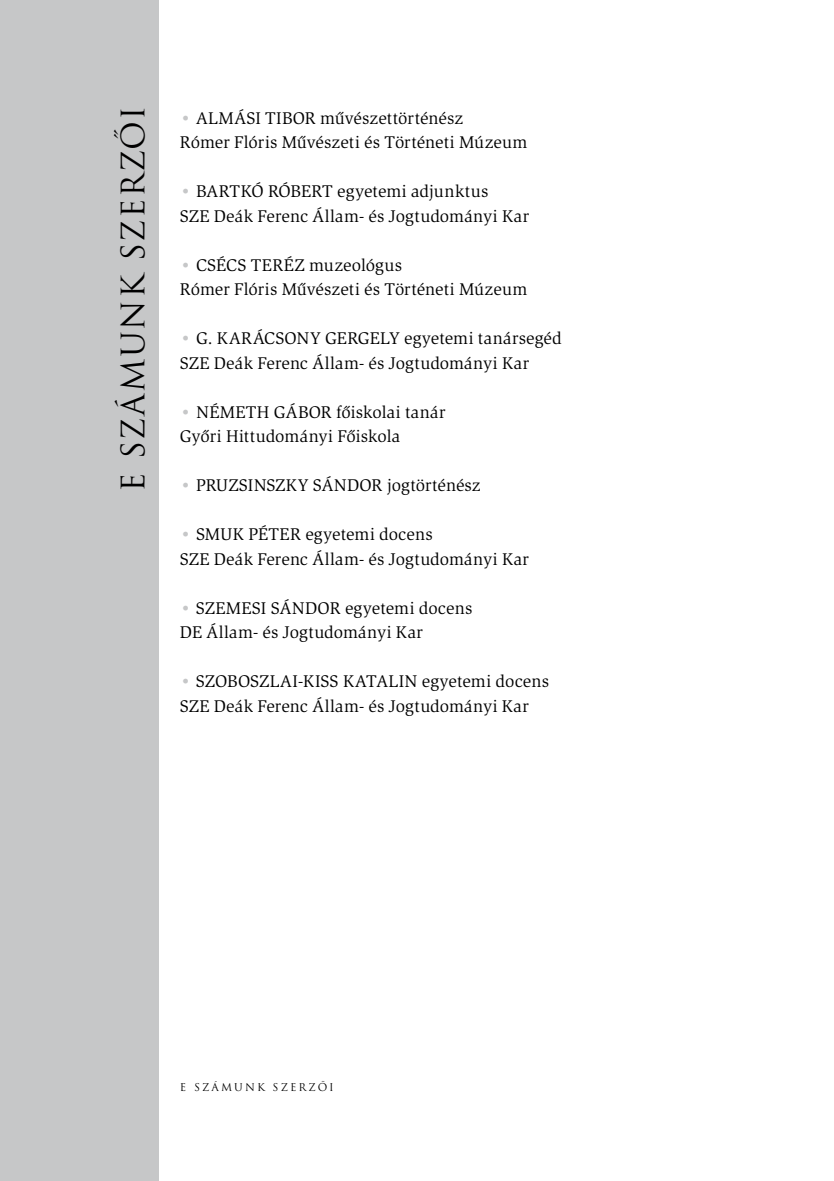
<style>
.page{position:relative;width:834px;height:1181px;background:#fff}
.page>*{position:absolute;margin:0;border:0;box-sizing:border-box;transform-origin:0 0}
.t1{font:31.5px "Trajan Pro";color:#000}
.t2{font:17.5px/24.5px "Slimbach HU";letter-spacing:.01em;color:#000}
.t3{font:10.5px "Trajan Pro";color:#000}
.s1{color:#c6c7c8}
</style>
<div class="page">
<div style="left:0;top:0;width:159px;height:1181px;background:#c6c7c8"></div>
<h1 class="t1" style="left:113px;top:492px;width:381px;rotate:-90deg">E SZÁMUNK SZERZŐI</h1>
<p class="t2" style="left:180px;top:106px;width:64px"><span class="s1">•</span> Almási</p>
<p class="t2" style="left:265px;top:106px;width:11px">Tibo</p>
<p class="t2" style="left:180px;top:106px;width:349px;text-indent:125px">r művészettörténész<br>Rómer Flóris Művészeti és Történeti Múzeum</p>
<p class="t2" style="left:180px;top:179px;width:350px"><span class="s1">•</span> Bartkó Róbert egyetemi adjunktus<br>SZE Deák Ferenc Állam- és Jogtudományi Kar</p>
<p class="t2" style="left:180px;top:253px;width:349px"><span class="s1">•</span> Csécs Teréz muzeológus<br>Rómer Flóris Művészeti és Történeti Múzeum</p>
<p class="t2" style="left:180px;top:326px;width:108px"><span class="s1">•</span> G. Karácsony</p>
<p class="t2" style="left:180px;top:326px;width:383px;text-indent:145px">Gergely egyetemi tanársegéd<br>SZE Deák Ferenc Állam- és Jogtudományi Kar</p>
<p class="t2" style="left:180px;top:400px;width:119px"><span class="s1">•</span> Németh Gábo</p>
<p class="t2" style="left:180px;top:400px;width:267px;text-indent:141px">r főiskolai tanár<br>Győri Hittudományi Főiskola</p>
<p class="t2" style="left:180px;top:473px;width:48px"><span class="s1">•</span> Pruzsinsz</p>
<p class="t2" style="left:286px;top:473px;width:49px">ky Sándo</p>
<p class="t2" style="left:371px;top:473px;width:110px">r jogtörténész</p>
<p class="t2" style="left:180px;top:522px;width:350px"><span class="s1">•</span> Smuk Péter egyetemi docens<br>SZE Deák Ferenc Állam- és Jogtudományi Kar</p>
<p class="t2" style="left:180px;top:596px;width:113px"><span class="s1">•</span> Szemesi Sándo</p>
<p class="t2" style="left:180px;top:596px;width:294px;text-indent:150px">r egyetemi docens<br>DE Állam- és Jogtudományi Kar</p>
<p class="t2" style="left:180px;top:669px;width:37px"><span class="s1">•</span> Szobosz</p>
<p class="t2" style="left:270px;top:669px;width:43px">lai-Kiss</p>
<p class="t2" style="left:180px;top:669px;width:371px;text-indent:163px">Katalin egyetemi docens<br>SZE Deák Ferenc Állam- és Jogtudományi Kar</p>
<p class="t3" style="left:180px;top:1081px;width:26px">E SZÁMUNK</p>
<p class="t3" style="left:272px;top:1081px;width:10px">SZERZ</p>
<p class="t3" style="left:317px;top:1081px;width:16px">ŐI</p>
<p class="t3" style="left:169px;top:1081px;width:19px">BICZÓ</p>
<p class="t3" style="left:221px;top:1081px;width:20px">ZALÁN</p>
</div>
